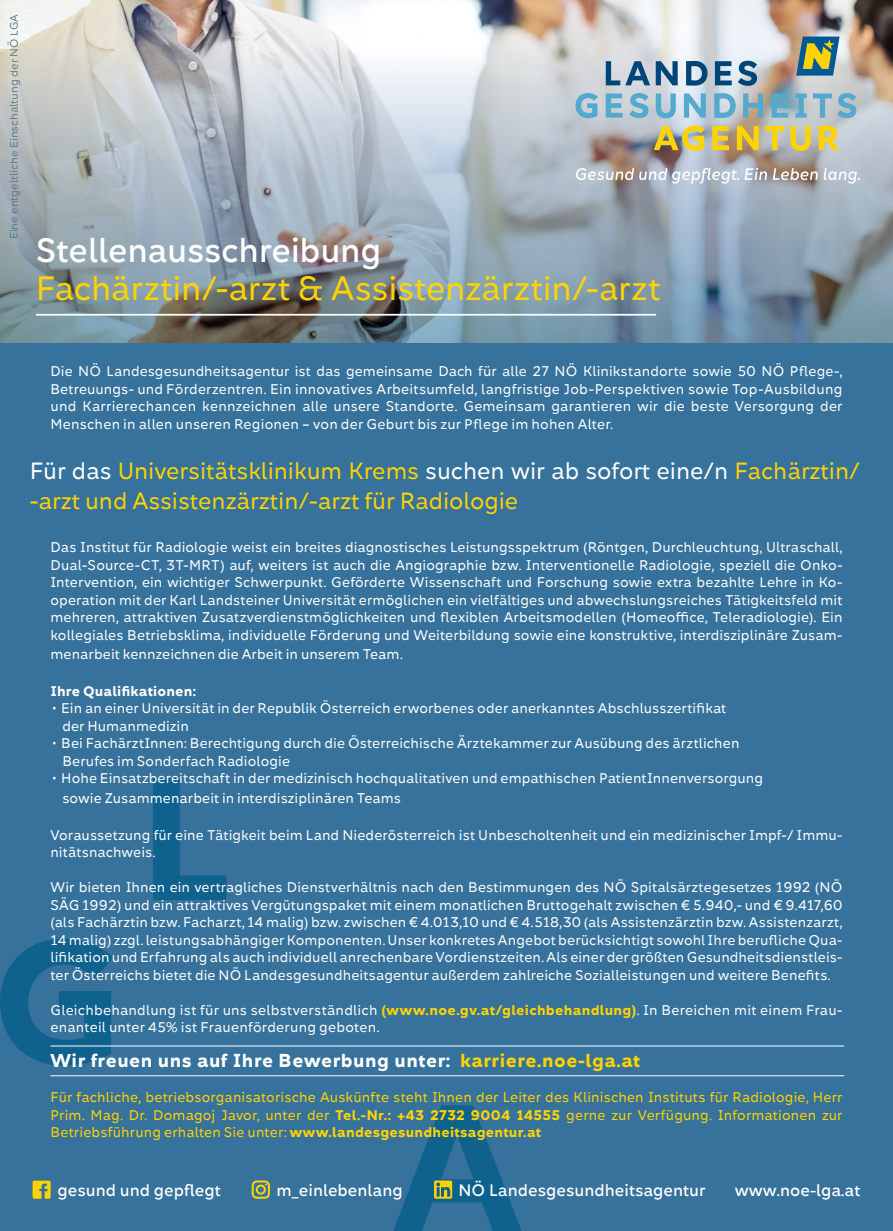
<style>
.page{position:relative;width:893px;height:1231px;background:#fff}
.page>*{position:absolute;margin:0;border:0;box-sizing:border-box;transform-origin:0 0}
.t1{font:31.5px "Kometa";letter-spacing:-.01em;color:#fed304}
.t2{font:500 31.5px "Kometa";letter-spacing:-.005em;color:#fff}
.t3{font:21.88px/29.8px "Kometa";letter-spacing:-.005em;color:#fed304}
.t4{font:800 17.5px "Kometa";letter-spacing:.03em;color:#fff}
.t5{font:500 15.4px "Kometa";color:#fff}
.t6{font:13.12px/17.5px "Kometa";letter-spacing:.005em;color:#fff}
.t7{font:13.12px/17.5px "Kometa";letter-spacing:.01em;color:#fed304;text-align:justify}
.t8{font:800 13.12px "Kometa";letter-spacing:.015em;color:#fff}
.t9{font:10.5px "Kometa";color:#557482}
.s1{color:#fff}
.s2{font-weight:800;color:#fed304}
.s3{color:#fed304}
.s4{font-weight:800}
</style>
<div class="page">
<div style="left:0;top:0;width:893px;height:1230px;background:#36729b"></div>
<svg style="left:153px;top:778px;width:73px;height:121px"></svg>
<svg style="left:0;top:938px;width:113px;height:127px"></svg>
<img style="left:0;top:0;width:893px;height:46px">
<img style="left:0;top:46px;width:893px;height:296px">
<hr style="left:36px;top:314px;width:620px;height:1px;background:#fff">
<hr style="left:50px;top:1075px;width:794px;height:1px;background:#fff">
<hr style="left:50px;top:1045px;width:794px;height:1px;background:#fff">
<div style="left:546px;top:6px;width:340px;height:205px;background:#fff;opacity:.5"></div>
<svg style="left:606px;top:61px;width:151px;height:25px;background:#7799b3"></svg>
<img style="left:654px;top:125px;width:185px;height:26px">
<svg style="left:575px;top:93px;width:281px;height:25px;background:#92bbce"></svg>
<svg style="left:576px;top:168px;width:284px;height:16px;background:#bbbcc0"></svg>
<svg style="left:796px;top:37px;width:43px;height:39px;background:#6e8e6c"></svg>
<svg style="left:252px;top:1180px;width:18px;height:18px"></svg>
<svg style="left:33px;top:1180px;width:18px;height:18px"></svg>
<svg style="left:394px;top:1105px;width:127px;height:125px"></svg>
<p class="t9" style="left:7px;top:239px;width:227px;rotate:-90deg">Eine entgeltliche Einschaltung der NÖ LGA</p>
<p class="t2" style="left:36px;top:230px;width:347px">Stellenausschreibung</p>
<p class="t1" style="left:36px;top:268px;width:626px">Fachärztin/-arzt &amp; Assistenzärztin/-arzt</p>
<p class="t6" style="left:50px;top:362px;width:794px;text-align:justify">Die NÖ Landesgesundheitsagentur ist das gemeinsame Dach für alle 27 NÖ Klinikstandorte sowie 50 NÖ Pflege-, Betreuungs- und Förderzentren. Ein innovatives Arbeitsumfeld, langfristige Job-Perspektiven sowie Top-Ausbildung und Karrierechancen kennzeichnen alle unsere Standorte. Gemeinsam garantieren wir die beste Versorgung der Menschen in allen unseren Regionen – von der Geburt bis zur Pflege im hohen Alter.</p>
<p class="t3" style="left:30px;top:455px;width:832px"><span class="s1">Für das</span> Universitätsklinikum Krems <span class="s1">suchen wir ab sofort eine/n</span> Fachärztin/ -arzt und Assistenzärztin/-arzt für Radiologie</p>
<p class="t6" style="left:50px;top:538px;width:794px;text-align:justify">Das Institut für Radiologie weist ein breites diagnostisches Leistungsspektrum (Röntgen, Durchleuchtung, Ultraschall, Dual-Source-CT, 3T-MRT) auf, weiters ist auch die Angiographie bzw. Interventionelle Radiologie, speziell die Onko-Intervention, ein wichtiger Schwerpunkt. Geförderte Wissenschaft und Forschung sowie extra bezahlte Lehre in Ko&shy;operation mit der Karl Landsteiner Universität ermöglichen ein vielfältiges und abwechslungsreiches Tätigkeitsfeld mit mehreren, attraktiven Zusatzverdienstmöglichkeiten und flexiblen Arbeitsmodellen (Homeoffice, Teleradiologie). Ein kollegiales Betriebsklima, individuelle Förderung und Weiterbildung sowie eine konstruktive, interdisziplinäre Zusam-</p>
<p class="t6" style="left:50px;top:645px;width:354px">menarbeit kennzeichnen die Arbeit in unserem Team.</p>
<p class="t8" style="left:50px;top:682px;width:147px">Ihre Qualifikationen:</p>
<p class="t6" style="left:62px;top:699px;width:665px;text-indent:-12px">• Ein an einer Universität in der Republik Österreich erworbenes oder anerkanntes Abschlusszertifikat der Humanmedizin</p>
<p class="t6" style="left:62px;top:734px;width:679px;text-indent:-12px">• Bei FachärztInnen: Berechtigung durch die Österreichische Ärztekammer zur Ausübung des ärztlichen<br>Berufes im Sonderfach Radiologie</p>
<p class="t6" style="left:62px;top:768px;width:702px;line-height:19.2px;text-indent:-12px">• Hohe Einsatzbereitschaft in der medizinisch hochqualitativen und empathischen PatientInnenversorgung sowie Zusammenarbeit in interdisziplinären Teams</p>
<p class="t6" style="left:50px;top:825px;width:794px">Voraussetzung für eine Tätigkeit beim Land Niederösterreich ist Unbescholtenheit und ein medizinischer Impf-/ Immu&shy;nitätsnachweis.</p>
<p class="t6" style="left:50px;top:878px;width:794px;text-align:justify">Wir bieten Ihnen ein vertragliches Dienstverhältnis nach den Bestimmungen des NÖ Spitalsärztegesetzes 1992 (NÖ SÄG 1992) und ein attraktives Vergütungspaket mit einem monatlichen Bruttogehalt zwischen € 5.940,- und € 9.417,60 (als Fachärztin bzw. Facharzt, 14 malig) bzw. zwischen € 4.013,10 und € 4.518,30 (als Assistenzärztin bzw. Assistenzarzt, 14 malig) zzgl. leistungsabhängiger Komponenten. Unser konkretes Angebot berücksichtigt sowohl Ihre berufliche Qua&shy;lifikation und Erfahrung als auch individuell anrechenbare Vordienstzeiten. Als einer der größten Gesundheitsdienstleis&shy;ter Österreichs bietet die NÖ Landesgesundheitsagentur außerdem zahlreiche Sozialleistungen und weitere Benefits.</p>
<p class="t6" style="left:50px;top:1000px;width:794px">Gleichbehandlung ist für uns selbstverständlich <span class="s2">(www.noe.gv.at/gleichbehandlung)</span>. In Bereichen mit einem Frau&shy;enanteil unter 45% ist Frauenförderung geboten.</p>
<p class="t4" style="left:50px;top:1048px;width:591px">Wir freuen uns auf Ihre Bewerbung unter: <span class="s3">karriere.noe-lga.at</span></p>
<p class="t7" style="left:50px;top:1088px;width:794px">Für fachliche, betriebsorganisatorische Auskünfte steht Ihnen der Leiter des Klinischen Instituts für Radiologie, Herr Prim. Mag. Dr. Domagoj Javor, unter der <span class="s4">Tel.-Nr.: +43 2732 9004 14555</span> gerne zur Verfügung. Informationen zur Betriebsführung erhalten Sie unter: <span class="s4">www.landesgesundheitsagentur.at</span></p>
<p class="t5" style="left:58px;top:1179px;width:165px">gesund und gepflegt</p>
<p class="t5" style="left:277px;top:1179px;width:128px">m_einlebenlang</p>
<p class="t5" style="left:459px;top:1179px;width:248px">NÖ Landesgesundheitsagentur</p>
<p class="t5" style="left:735px;top:1179px;width:127px">www.noe-lga.at</p>
</div>
